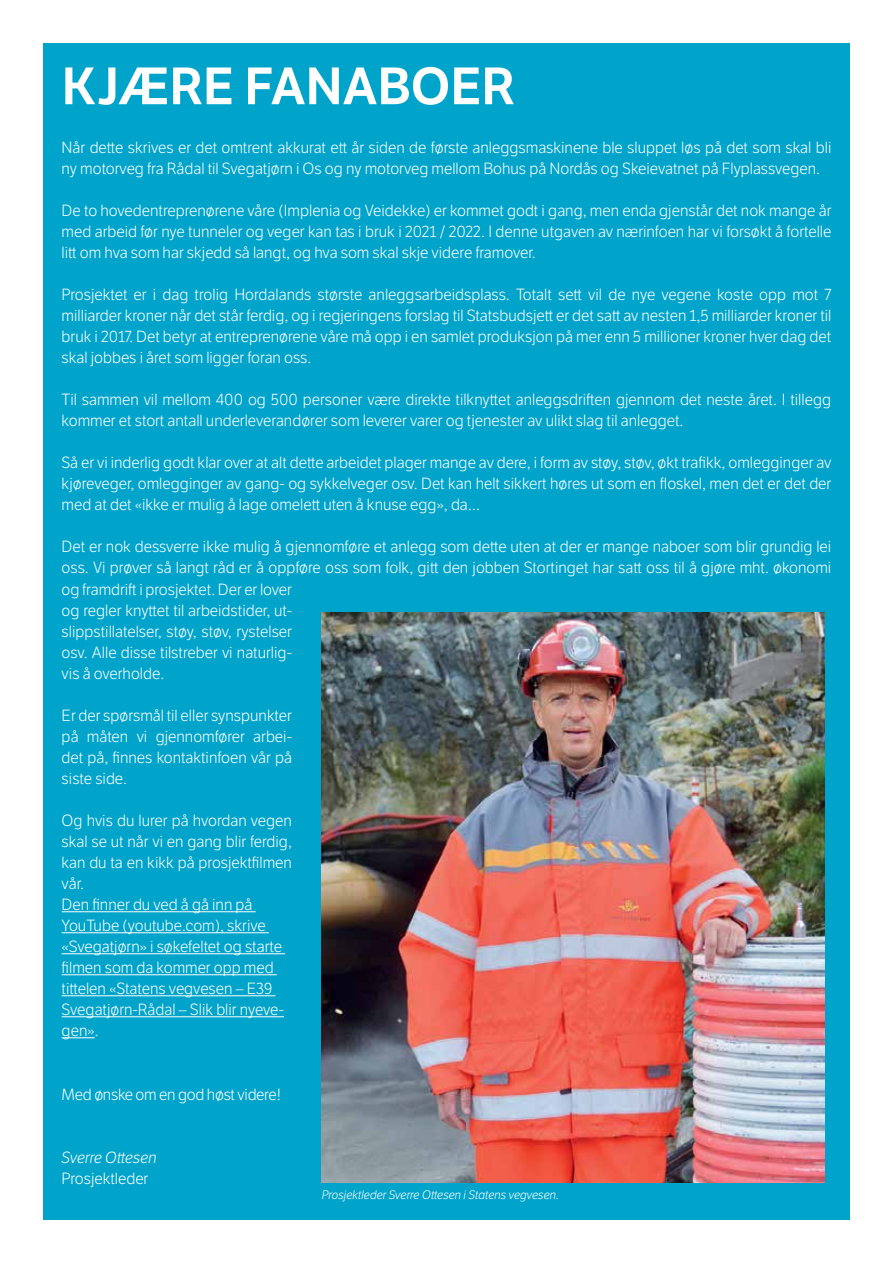
<style>
.page{position:relative;width:893px;height:1263px;background:#fff}
.page>*{position:absolute;margin:0;border:0;box-sizing:border-box;transform-origin:0 0}
.Hovedtittel_1{font:600 51px "LFT Etica";letter-spacing:-.005em;color:#fff}
.Brodtekst_h4{font:300 15.75px/21px "LFT Etica";color:#fff;text-align:justify}
.Brodtekst_h4-2{font:300 15.75px "LFT Etica";letter-spacing:-.02em;color:#fff}
.Brodtekst_h4-3{font:italic 300 15.75px "LFT Etica";color:#fff}
.bildetekst{font:italic 300 12px "LFT Etica";color:#fff}
</style>
<div class="page">
<div style="left:43px;top:43px;width:807px;height:1177px;background:#00a4cb"></div>
<img style="left:322px;top:612px;width:503px;height:570px">
<hr style="left:62px;top:911px;width:194px;height:1px;background:#fff">
<hr style="left:62px;top:932px;width:207px;height:1px;background:#fff">
<hr style="left:62px;top:953px;width:223px;height:1px;background:#fff">
<hr style="left:62px;top:974px;width:215px;height:1px;background:#fff">
<hr style="left:62px;top:995px;width:213px;height:1px;background:#fff">
<hr style="left:62px;top:1016px;width:222px;height:1px;background:#fff">
<hr style="left:62px;top:1037px;width:33px;height:1px;background:#fff">
<p class="Hovedtittel_1" style="left:62px;top:55px;width:455px">KJÆRE FANABOER</p>
<h5 class="Brodtekst_h4" style="left:62px;top:137px;width:771px">Når dette skrives er det omtrent akkurat ett år siden de første anleggsmaskinene ble sluppet løs på det som skal bli ny motorveg fra Rådal til Svegatjørn i Os og ny motorveg mellom Bohus på Nordås og Skeievatnet på Flyplassvegen.</h5>
<h5 class="Brodtekst_h4" style="left:62px;top:200px;width:771px">De to hovedentreprenørene våre (Implenia og Veidekke) er kommet godt i gang, men enda gjenstår det nok mange år med arbeid før nye tunneler og veger kan tas i bruk i 2021 / 2022. I denne utgaven av nærinfoen har vi forsøkt å fortelle litt om hva som har skjedd så langt, og hva som skal skje videre framover.</h5>
<h5 class="Brodtekst_h4" style="left:62px;top:284px;width:771px">Prosjektet er i dag trolig Hordalands største anleggsarbeidsplass. Totalt sett vil de nye vegene koste opp mot 7 milliarder kroner når det står ferdig, og i regjeringens forslag til Statsbudsjett er det satt av nesten 1,5 milliarder kroner til bruk i 2017. Det betyr at entreprenørene våre må opp i en samlet produksjon på mer enn 5 millioner kroner hver dag det skal jobbes i året som ligger foran oss.</h5>
<h5 class="Brodtekst_h4" style="left:62px;top:389px;width:771px">Til sammen vil mellom 400 og 500 personer være direkte tilknyttet anleggsdriften gjennom det neste året. I tillegg kommer et stort antall underleverandører som leverer varer og tjenester av ulikt slag til anlegget.</h5>
<h5 class="Brodtekst_h4" style="left:62px;top:452px;width:771px">Så er vi inderlig godt klar over at alt dette arbeidet plager mange av dere, i form av støy, støv, økt trafikk, omlegginger av kjøreveger, omlegginger av gang- og sykkelveger osv. Det kan helt sikkert høres ut som en floskel, men det er det der med at det «ikke er mulig å lage omelett uten å knuse egg», da…</h5>
<h5 class="Brodtekst_h4" style="left:62px;top:536px;width:771px;text-align:left">Det er nok dessverre ikke mulig å gjennomføre et anlegg som dette uten at der er mange naboer som blir grundig lei oss. Vi prøver så langt råd er å oppføre oss som folk, gitt den jobben Stortinget har satt oss til å gjøre mht. økonomi og framdrift i prosjektet. Der er lover<br>og regler knyttet til arbeidstider, ut-<br>slippstillatelser, støy, støv, rystelser<br>osv. Alle disse tilstreber vi naturlig-<br>vis å overholde.</h5>
<h5 class="Brodtekst_h4" style="left:62px;top:706px;width:232px">Er der spørsmål til eller synspunkter på måten vi gjennomfører arbei&shy;det på, finnes kontaktinfoen vår på siste side.</h5>
<h5 class="Brodtekst_h4" style="left:62px;top:811px;width:232px">Og hvis du lurer på hvordan vegen skal se ut når vi en gang blir ferdig, kan du ta en kikk på prosjektfilmen vår.</h5>
<h5 class="Brodtekst_h4" style="left:62px;top:895px;width:224px;text-align:left">Den finner du ved å gå inn på<br>YouTube (youtube.com), skrive «Svegatjørn» i søkefeltet og starte filmen som da kommer opp med tittelen «Statens vegvesen – E39<br>Svegatjørn-Rådal – Slik blir nyeve&shy;gen».</h5>
<h5 class="Brodtekst_h4-2" style="left:62px;top:1085px;width:221px">Med ønske om en god høst videre!</h5>
<h5 class="Brodtekst_h4-3" style="left:62px;top:1149px;width:97px">Sverre Ottesen</h5>
<h5 class="Brodtekst_h4" style="left:62px;top:1169px;width:88px">Prosjektleder</h5>
<p class="bildetekst" style="left:322px;top:1188px;width:239px">Prosjektleder Sverre Ottesen i Statens vegvesen.</p>
</div>
